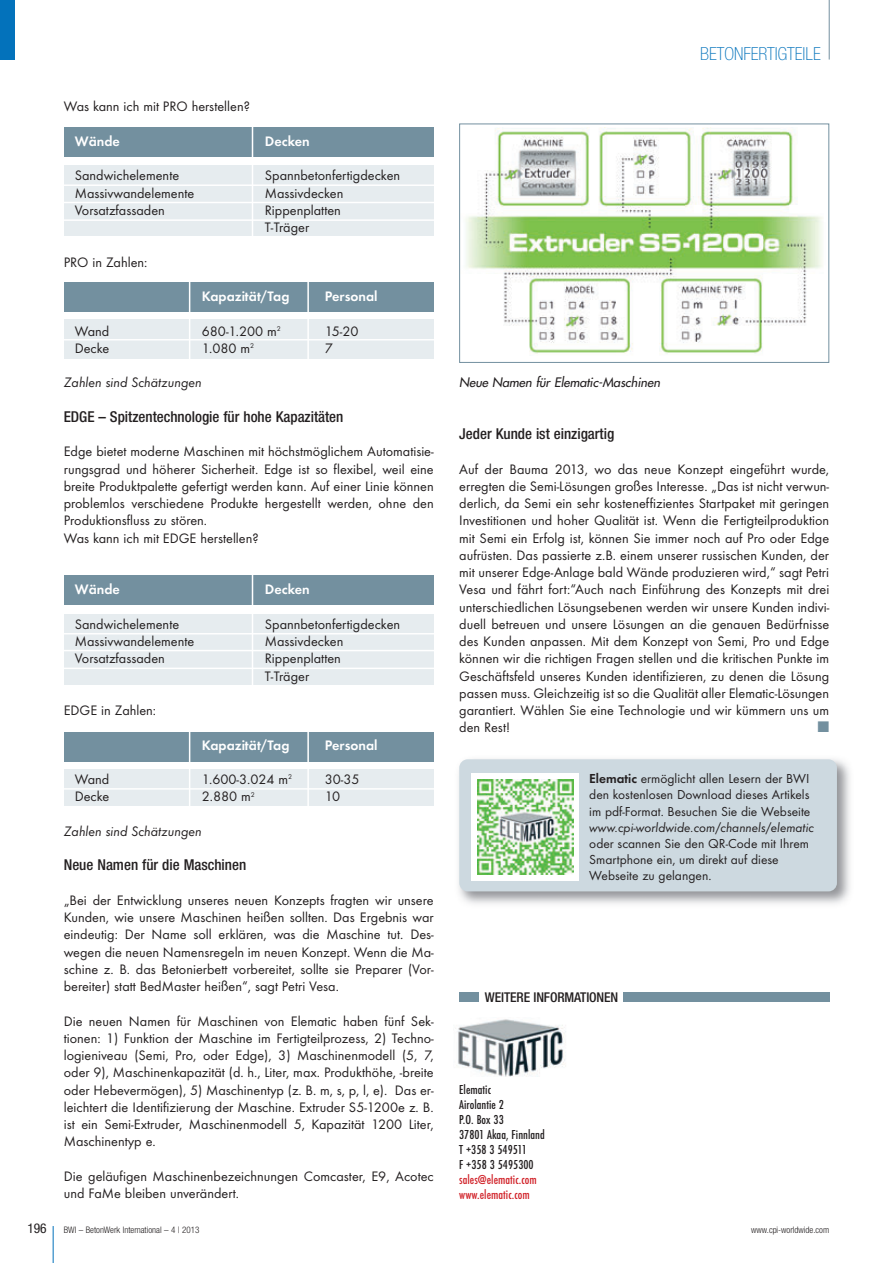
<style>
.page{position:relative;width:893px;height:1263px;background:#fff}
.page>*{position:absolute;margin:0;border:0;box-sizing:border-box;transform-origin:0 0}
.t1{font:100 condensed 18px "Helvetica Neue";color:#0372bb}
.t2{font:500 condensed 15px "Helvetica Neue";color:#231f20}
.t3{font:14.25px/17.2px "Futura T";color:#231f20}
.t4{font:600 14.25px "Futura T";color:#fff}
.t5{font:italic 14.25px "Futura T";color:#231f20}
.t6{font:14.25px "European Pi Three";color:#73909f}
.t7{font:13.5px/16.2px "Futura T";color:#231f20;text-align:justify}
.t8{font:500 condensed 13.5px/15px "Futura T";letter-spacing:.005em;color:#231f20}
.t9{font:italic 13.5px "Futura T";color:#231f20}
.t10{font:500 condensed 13.5px/15px "Futura T";letter-spacing:.005em;color:#d1232a}
.t11{font:500 condensed 13.5px "Helvetica Neue";letter-spacing:-.01em;color:#231f20}
.t12{font:condensed 13.5px "Helvetica Neue";color:#231f20}
.t13{font:italic 12.75px "Futura";color:#231f20}
.t14{font:300 condensed 9px "Helvetica Neue";color:#231f20}
.s1{font-weight:600}
</style>
<div class="page">
<hr style="left:53px;top:1226px;width:1px;height:37px;background:#0372bb">
<hr style="left:829px;top:0;width:1px;height:60px;background:#73909f">
<div style="left:0;top:0;width:15px;height:60px;background:#0372bb"></div>
<div style="left:64px;top:769px;width:370px;height:37px;background:#e6ecef"></div>
<div style="left:64px;top:733px;width:370px;height:29px;background:#73909f"></div>
<hr style="left:59px;top:788px;width:378px;height:2px;background:#fff">
<div style="left:64px;top:614px;width:370px;height:71px;background:#e6ecef"></div>
<div style="left:64px;top:576px;width:370px;height:29px;background:#73909f"></div>
<hr style="left:59px;top:633px;width:378px;height:1px;background:#fff">
<hr style="left:59px;top:650px;width:378px;height:1px;background:#fff">
<hr style="left:59px;top:668px;width:378px;height:1px;background:#fff">
<hr style="left:252px;top:573px;width:1px;height:125px;background:#fff">
<hr style="left:189px;top:730px;width:1px;height:91px;background:#fff">
<hr style="left:307px;top:730px;width:2px;height:91px;background:#fff">
<div style="left:64px;top:320px;width:370px;height:39px;background:#e6ecef"></div>
<div style="left:64px;top:283px;width:370px;height:29px;background:#73909f"></div>
<hr style="left:59px;top:339px;width:378px;height:1px;background:#fff">
<div style="left:64px;top:165px;width:370px;height:71px;background:#e6ecef"></div>
<div style="left:64px;top:127px;width:370px;height:29px;background:#73909f"></div>
<hr style="left:59px;top:184px;width:378px;height:2px;background:#fff">
<hr style="left:59px;top:202px;width:378px;height:1px;background:#fff">
<hr style="left:59px;top:219px;width:378px;height:2px;background:#fff">
<hr style="left:252px;top:123px;width:1px;height:125px;background:#fff">
<hr style="left:189px;top:280px;width:1px;height:91px;background:#fff">
<hr style="left:307px;top:280px;width:2px;height:91px;background:#fff">
<img style="left:457px;top:1019px;width:109px;height:58px">
<div style="left:459px;top:992px;width:19px;height:10px;background:#73909f"></div>
<div style="left:623px;top:992px;width:206px;height:10px;background:#73909f"></div>
<img style="left:466px;top:127px;width:357px;height:227px">
<div style="left:459px;top:124px;width:370px;height:239px;border:1px solid #73909f"></div>
<img style="left:458px;top:759px;width:392px;height:145px">
<div style="left:459px;top:759px;width:378px;height:132px;background:#cdd9e0;border-radius:9px"></div>
<div style="left:471px;top:773px;width:108px;height:108px;background:#fff"></div>
<img style="left:477px;top:779px;width:96px;height:96px">
<p class="t3" style="left:64px;top:99px;width:188px">Was kann ich mit PRO herstellen?</p>
<p class="t4" style="left:75px;top:135px;width:47px">Wände</p>
<p class="t4" style="left:265px;top:135px;width:47px">Decken</p>
<p class="t3" style="left:75px;top:168px;width:106px">Sandwichelemente</p>
<p class="t3" style="left:265px;top:168px;width:137px">Spannbetonfertigdecken</p>
<p class="t3" style="left:75px;top:185px;width:121px">Massivwandelemente</p>
<p class="t3" style="left:265px;top:185px;width:80px">Massivdecken</p>
<p class="t3" style="left:75px;top:203px;width:92px">Vorsatzfassaden</p>
<p class="t3" style="left:265px;top:203px;width:78px">Rippenplatten<br>T-Träger</p>
<p class="t3" style="left:64px;top:254px;width:85px">PRO in Zahlen:</p>
<p class="t4" style="left:202px;top:290px;width:89px">Kapazität/Tag</p>
<p class="t4" style="left:325px;top:290px;width:54px">Personal</p>
<p class="t3" style="left:75px;top:323px;width:36px">Wand</p>
<p class="t3" style="left:202px;top:323px;width:81px">680-1.200 m<sup>2</sup></p>
<p class="t3" style="left:325px;top:323px;width:35px">15-20</p>
<p class="t3" style="left:75px;top:341px;width:36px">Decke</p>
<p class="t3" style="left:202px;top:341px;width:54px">1.080 m<sup>2</sup></p>
<p class="t3" style="left:325px;top:341px;width:10px">7</p>
<p class="t5" style="left:64px;top:377px;width:140px">Zahlen sind Schätzungen</p>
<p class="t2" style="left:64px;top:411px;width:281px">EDGE – Spitzentechnologie für hohe Kapazitäten</p>
<p class="t3" style="left:64px;top:444px;width:371px">Edge bietet moderne Maschinen mit höchstmöglichem Automatisie - rungsgrad und höherer Sicherheit. Edge ist so flexibel, weil eine breite Produktpalette gefertigt werden kann. Auf einer Linie können problemlos verschiedene Produkte hergestellt werden, ohne den Produktionsfluss zu stören.<br>Was kann ich mit EDGE herstellen?</p>
<p class="t4" style="left:75px;top:584px;width:47px">Wände</p>
<p class="t4" style="left:265px;top:584px;width:47px">Decken</p>
<p class="t3" style="left:75px;top:617px;width:106px">Sandwichelemente</p>
<p class="t3" style="left:265px;top:617px;width:137px">Spannbetonfertigdecken</p>
<p class="t3" style="left:75px;top:634px;width:121px">Massivwandelemente</p>
<p class="t3" style="left:265px;top:634px;width:80px">Massivdecken</p>
<p class="t3" style="left:75px;top:651px;width:92px">Vorsatzfassaden</p>
<p class="t3" style="left:265px;top:651px;width:78px">Rippenplatten<br>T-Träger</p>
<p class="t3" style="left:64px;top:703px;width:94px">EDGE in Zahlen:</p>
<p class="t4" style="left:202px;top:739px;width:89px">Kapazität/Tag</p>
<p class="t4" style="left:325px;top:739px;width:54px">Personal</p>
<p class="t3" style="left:75px;top:772px;width:36px">Wand</p>
<p class="t3" style="left:202px;top:772px;width:92px">1.600-3.024 m<sup>2</sup></p>
<p class="t3" style="left:325px;top:772px;width:36px">30-35</p>
<p class="t3" style="left:75px;top:789px;width:36px">Decke</p>
<p class="t3" style="left:202px;top:789px;width:55px">2.880 m<sup>2</sup></p>
<p class="t3" style="left:325px;top:789px;width:17px">10</p>
<p class="t5" style="left:64px;top:825px;width:140px">Zahlen sind Schätzungen</p>
<p class="t2" style="left:64px;top:860px;width:184px">Neue Namen für die Maschinen</p>
<p class="t3" style="left:64px;top:893px;width:371px;text-align:justify">„Bei der Entwicklung unseres neuen Konzepts fragten wir unsere Kunden, wie unsere Maschinen heißen sollten. Das Ergebnis war ein deutig: Der Name soll erklären, was die Maschine tut. Des - wegen die neuen Namensregeln im neuen Konzept. Wenn die Ma - schine z. B. das Betonierbett vorbereitet, sollte sie Preparer (Vor - bereiter) statt BedMaster heißen“, sagt Petri Vesa.</p>
<p class="t3" style="left:64px;top:1013px;width:371px;text-align:justify">Die neuen Namen für Maschinen von Elematic haben fünf Sek - tionen: 1) Funktion der Maschine im Fertigteilprozess, 2) Techno - logie niveau (Semi, Pro, oder Edge), 3) Maschinenmodell (5, 7, oder 9), Maschinenkapazität (d. h., Liter, max. Produkthöhe, -breite oder Hebevermögen), 5) Maschinentyp (z. B. m, s, p, l, e). Das er - leich tert die Identifizierung der Maschine. Extruder S5-1200e z. B. ist ein Semi-Extruder, Maschinenmodell 5, Kapazität 1200 Liter, Maschinentyp e.</p>
<p class="t3" style="left:64px;top:1169px;width:371px">Die geläufigen Maschinenbezeichnungen Comcaster, E9, Acotec und FaMe bleiben unverändert.</p>
<p class="t1" style="left:700px;top:47px;width:122px">BETONFERTIGTEILE</p>
<p class="t13" style="left:459px;top:376px;width:205px">Neue Namen für Elematic-Maschinen</p>
<p class="t2" style="left:459px;top:428px;width:157px">Jeder Kunde ist einzigartig</p>
<p class="t3" style="left:459px;top:461px;width:372px;text-align:justify">Auf der Bauma 2013, wo das neue Konzept eingeführt wurde, erreg ten die Semi-Lösungen großes Interesse. „Das ist nicht verwun&shy;derlich, da Semi ein sehr kosteneffizientes Startpaket mit geringen Investitionen und hoher Qualität ist. Wenn die Fertigteilpro duktion mit Semi ein Erfolg ist, können Sie immer noch auf Pro oder Edge aufrüsten. Das passierte z.B. einem unserer russischen Kun den, der mit unserer Edge-Anlage bald Wände produzieren wird,“ sagt Petri Vesa und fährt fort:“Auch nach Einführung des Konzepts mit drei unterschiedlichen Lösungsebenen werden wir unsere Kun den indivi&shy;duell betreuen und unsere Lösungen an die genauen Be dürf nisse des Kunden anpassen. Mit dem Konzept von Semi, Pro und Edge können wir die richtigen Fragen stellen und die kritischen Punkte im Geschäftsfeld unseres Kunden identifizieren, zu denen die Lösung passen muss. Gleichzeitig ist so die Qualität aller Elematic-Lösungen garantiert. Wählen Sie eine Technologie und wir kümmern uns um den Rest!</p>
<p class="t6" style="left:817px;top:719px;width:13px">-</p>
<p class="t7" style="left:589px;top:772px;width:223px"><span class="s1">Elematic</span> ermöglicht allen Lesern der BWI den kostenlosen Download dieses Artikels im pdf-Format. Besuchen Sie die Webseite</p>
<p class="t9" style="left:589px;top:822px;width:226px">www.cpi-worldwide.com/channels/elematic</p>
<p class="t7" style="left:589px;top:836px;width:221px;text-align:left">oder scannen Sie den QR-Code mit Ihrem<br>Smartphone ein, um direkt auf diese<br>Webseite zu gelangen.</p>
<p class="t11" style="left:485px;top:992px;width:135px">WEITERE INFORMATIONEN</p>
<p class="t8" style="left:459px;top:1083px;width:87px">Elematic<br>Airolantie 2<br>P.O. Box 33<br>37801 Akaa, Finnland<br>T +358 3 549511<br>F +358 3 5495300</p>
<p class="t10" style="left:459px;top:1173px;width:79px">sales@elematic.com www.elematic.com</p>
<p class="t12" style="left:27px;top:1223px;width:21px">196</p>
<p class="t14" style="left:64px;top:1226px;width:137px">BWI – BetonWerk International – 4 | 2013</p>
<p class="t14" style="left:751px;top:1226px;width:79px">www.cpi-worldwide.com</p>
</div>
